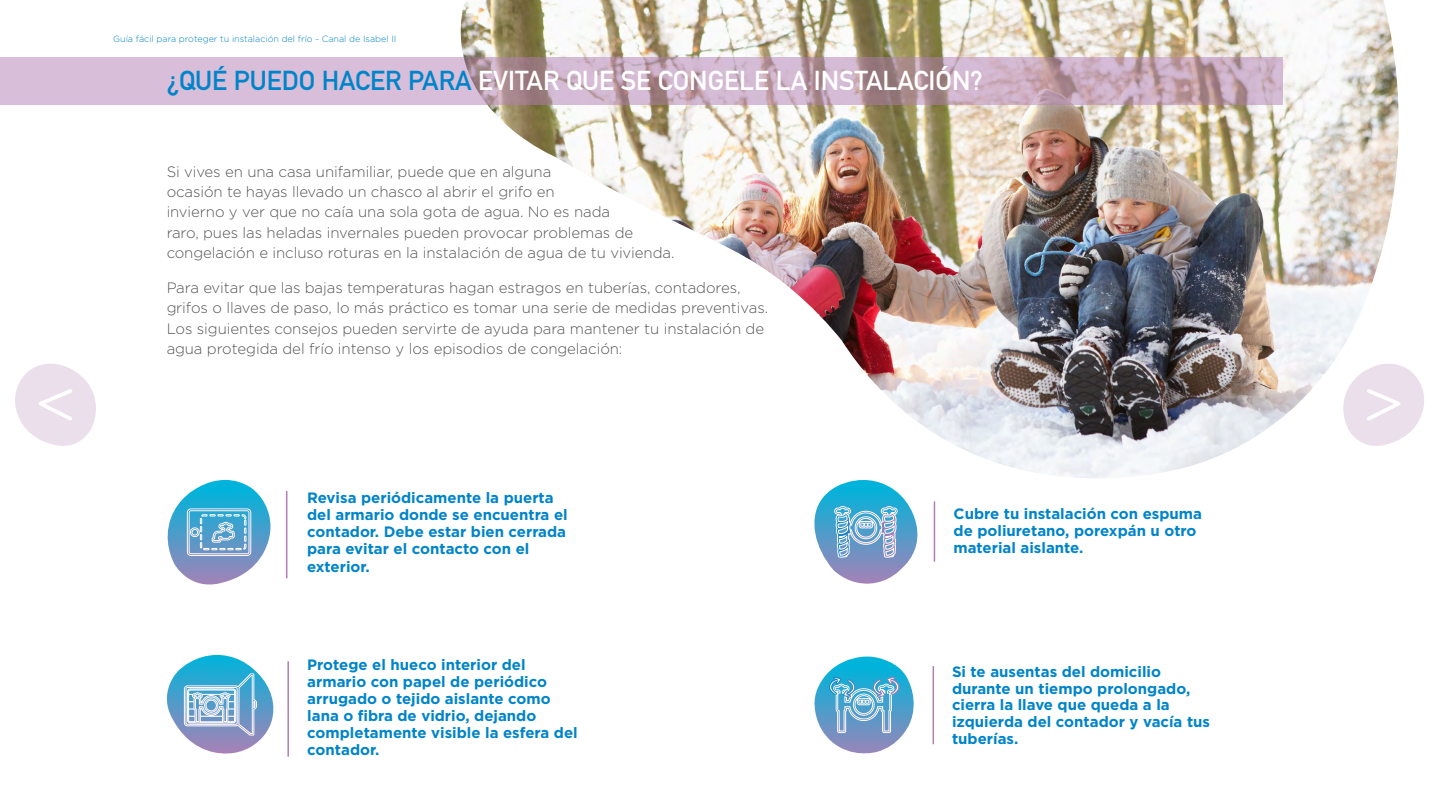
<style>
.page{position:relative;width:1440px;height:810px;background:#fff}
.page>*{position:absolute;margin:0;border:0;box-sizing:border-box;transform-origin:0 0}
.t1{font:700 27px "DIN Alternate";color:#fff}
.t2{font:300 15px/20.2px "Gotham";letter-spacing:-.005em;color:rgb(0 0 0/.82)}
.t3{font:700 15px/17px "Gotham";color:#0084c9}
.t4{font:300 9px "Gotham";color:#0084c9}
.s1{color:#0084c9}
</style>
<div class="page">
<img style="left:461px;top:0;width:938px;height:503px">
<svg style="left:1343px;top:364px;width:81px;height:82px"></svg>
<svg style="left:15px;top:364px;width:81px;height:82px"></svg>
<svg style="left:0;top:57px;width:1282px;height:47px;background:#c8acc0"></svg>
<hr style="left:286px;top:491px;width:1px;height:87px;background:#b17eb4">
<div style="left:187px;top:57px;width:65px;height:48px;background:#d8bed9"></div>
<hr style="left:287px;top:661px;width:2px;height:96px;background:#b17eb4">
<svg style="left:166px;top:479px;width:108px;height:275px"></svg>
<hr style="left:934px;top:501px;width:1px;height:61px;background:#b17eb4">
<hr style="left:933px;top:666px;width:1px;height:78px;background:#b17eb4">
<svg style="left:809px;top:448px;width:111px;height:306px"></svg>
<p class="t4" style="left:113px;top:34px;width:285px">Guía fácil para proteger tu instalación del frío - Canal de Isabel II</p>
<h1 class="t1" style="left:166px;top:60px;width:818px"><span class="s1">¿QUÉ PUEDO HACER PARA</span> EVITAR QUE SE CONGELE LA INSTALACIÓN?</h1>
<p class="t2" style="left:166px;top:161px;width:510px">Si vives en una casa unifamiliar, puede que en alguna<br>ocasión te hayas llevado un chasco al abrir el grifo en<br>invierno y ver que no caía una sola gota de agua. No es nada<br>raro, pues las heladas invernales pueden provocar problemas de congelación e incluso roturas en la instalación de agua de tu vivienda.</p>
<p class="t2" style="left:166px;top:277px;width:603px">Para evitar que las bajas temperaturas hagan estragos en tuberías, contadores, grifos o llaves de paso, lo más práctico es tomar una serie de medidas preventivas.<br>Los siguientes consejos pueden servirte de ayuda para mantener tu instalación de agua protegida del frío intenso y los episodios de congelación:</p>
<p class="t3" style="left:307px;top:489px;width:262px;line-height:17.2px">Revisa periódicamente la puerta del armario donde se encuentra el contador. Debe estar bien cerrada para evitar el contacto con el exterior.</p>
<p class="t3" style="left:307px;top:656px;width:272px">Protege el hueco interior del armario con papel de periódico arrugado o tejido aislante como lana o fibra de vidrio, dejando completamente visible la esfera del contador.</p>
<p class="t3" style="left:954px;top:505px;width:250px">Cubre tu instalación con espuma de poliuretano, porexpán u otro material aislante.</p>
<p class="t3" style="left:952px;top:663px;width:260px;line-height:16.6px">Si te ausentas del domicilio durante un tiempo prolongado, cierra la llave que queda a la izquierda del contador y vacía tus tuberías.</p>
</div>
